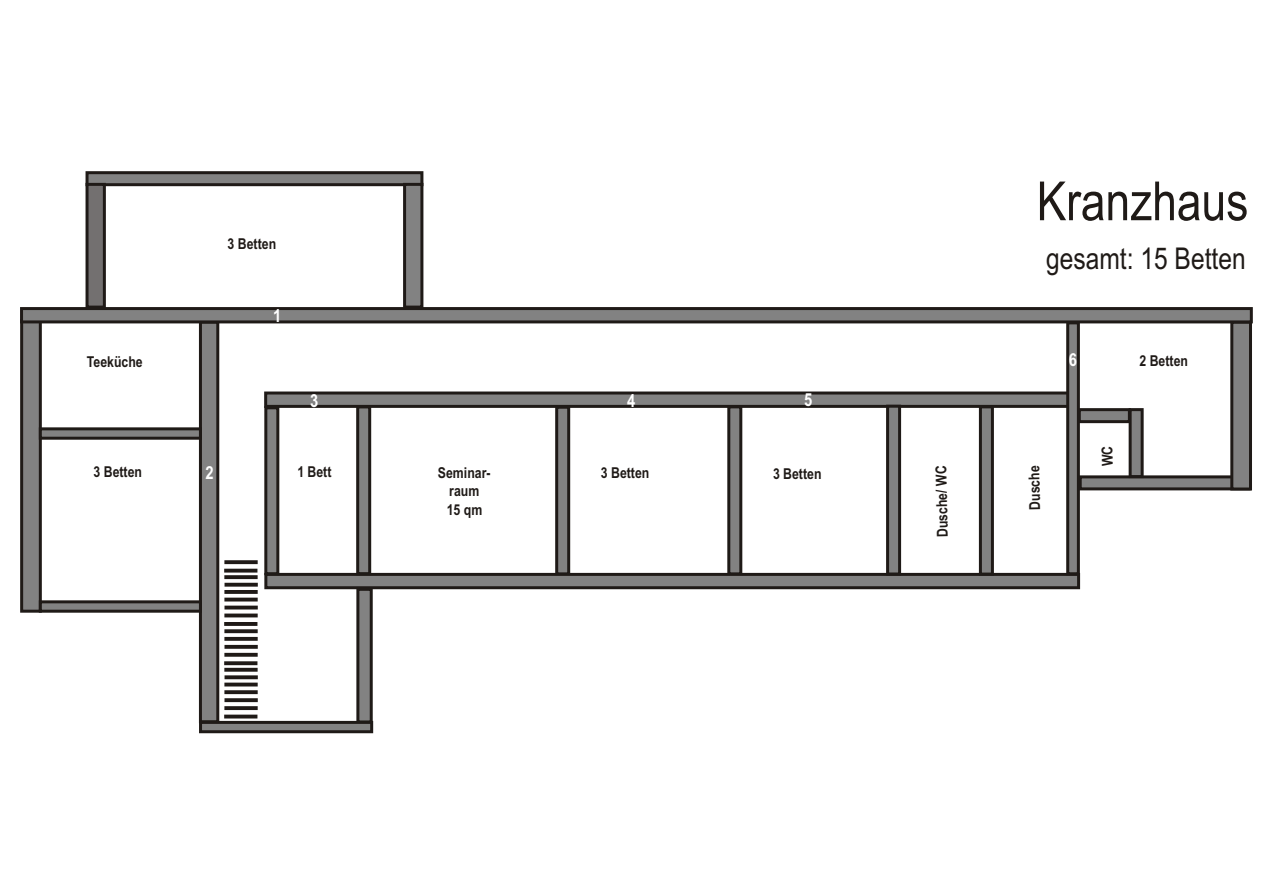
<style>
.page{position:relative;width:1263px;height:894px;background:#fff}
.page>*{position:absolute;margin:0;border:0;box-sizing:border-box;transform-origin:0 0}
.t1{font:54px "Arial Narrow";color:#1f1a17}
.t2{font:30px "Arial Narrow";color:#1f1a17}
.t3{font:700 18px "Arial Narrow";color:#fff}
.t4{font:700 15px/17.1px "Arial Narrow";color:#1f1a17;text-align:center}
</style>
<div class="page">
<div style="left:86px;top:171px;width:337px;height:15px;background:#828282;border:3px solid #1f1a17"></div>
<div style="left:403px;top:183px;width:20px;height:126px;background:#828282;border:3px solid #1f1a17"></div>
<div style="left:20px;top:319px;width:22px;height:294px;background:#828282;border:3px solid #1f1a17"></div>
<div style="left:199px;top:321px;width:20px;height:402px;background:#828282;border:3px solid #1f1a17"></div>
<div style="left:356px;top:588px;width:17px;height:136px;background:#828282;border:3px solid #1f1a17"></div>
<div style="left:264px;top:392px;width:811px;height:16px;background:#828282;border:3px solid #1f1a17"></div>
<div style="left:555px;top:406px;width:15px;height:169px;background:#828282;border:3px solid #1f1a17"></div>
<div style="left:727px;top:405px;width:15px;height:170px;background:#828282;border:3px solid #1f1a17"></div>
<div style="left:264px;top:573px;width:816px;height:16px;background:#828282;border:3px solid #1f1a17"></div>
<div style="left:1079px;top:475px;width:172px;height:15px;background:#828282;border:3px solid #1f1a17"></div>
<div style="left:199px;top:721px;width:174px;height:12px;background:#828282;border:3px solid #1f1a17"></div>
<div style="left:39px;top:427px;width:163px;height:13px;background:#828282;border:3px solid #1f1a17"></div>
<div style="left:264px;top:406px;width:15px;height:169px;background:#828282;border:3px solid #1f1a17"></div>
<div style="left:886px;top:405px;width:15px;height:171px;background:#828282;border:3px solid #1f1a17"></div>
<div style="left:1066px;top:321px;width:14px;height:254px;background:#828282;border:3px solid #1f1a17"></div>
<div style="left:1230px;top:321px;width:22px;height:170px;background:#828282;border:3px solid #1f1a17"></div>
<div style="left:86px;top:183px;width:20px;height:126px;background:#737070;border:3px solid #1f1a17"></div>
<div style="left:224px;top:569px;width:33px;height:4px;border:3px solid #1f1a17"></div>
<div style="left:224px;top:560px;width:34px;height:4px;border:3px solid #1f1a17"></div>
<div style="left:224px;top:575px;width:34px;height:4px;border:3px solid #1f1a17"></div>
<div style="left:224px;top:622px;width:33px;height:4px;border:3px solid #1f1a17"></div>
<div style="left:224px;top:614px;width:34px;height:3px;border:3px solid #1f1a17"></div>
<div style="left:225px;top:583px;width:33px;height:4px;border:3px solid #1f1a17"></div>
<div style="left:224px;top:590px;width:34px;height:4px;border:3px solid #1f1a17"></div>
<div style="left:224px;top:598px;width:34px;height:4px;border:3px solid #1f1a17"></div>
<div style="left:225px;top:606px;width:33px;height:4px;border:3px solid #1f1a17"></div>
<div style="left:224px;top:661px;width:33px;height:4px;border:3px solid #1f1a17"></div>
<div style="left:224px;top:653px;width:34px;height:4px;border:3px solid #1f1a17"></div>
<div style="left:224px;top:629px;width:34px;height:4px;border:3px solid #1f1a17"></div>
<div style="left:224px;top:637px;width:34px;height:4px;border:3px solid #1f1a17"></div>
<div style="left:225px;top:645px;width:33px;height:4px;border:3px solid #1f1a17"></div>
<div style="left:224px;top:668px;width:34px;height:4px;border:3px solid #1f1a17"></div>
<div style="left:224px;top:715px;width:33px;height:4px;border:3px solid #1f1a17"></div>
<div style="left:224px;top:706px;width:34px;height:4px;border:3px solid #1f1a17"></div>
<div style="left:225px;top:675px;width:33px;height:4px;border:3px solid #1f1a17"></div>
<div style="left:224px;top:683px;width:34px;height:4px;border:3px solid #1f1a17"></div>
<div style="left:224px;top:690px;width:34px;height:4px;border:3px solid #1f1a17"></div>
<div style="left:225px;top:698px;width:33px;height:4px;border:3px solid #1f1a17"></div>
<div style="left:20px;top:307px;width:1233px;height:16px;background:#828282;border:3px solid #1f1a17"></div>
<div style="left:39px;top:600px;width:163px;height:13px;background:#828282;border:3px solid #1f1a17"></div>
<div style="left:979px;top:405px;width:15px;height:171px;background:#828282;border:3px solid #1f1a17"></div>
<div style="left:356px;top:405px;width:15px;height:170px;background:#828282;border:3px solid #1f1a17"></div>
<div style="left:1078px;top:408px;width:53px;height:15px;background:#828282;border:3px solid #1f1a17"></div>
<div style="left:1129px;top:408px;width:15px;height:70px;background:#828282;border:3px solid #1f1a17"></div>
<p class="t4" style="left:87px;top:354px;width:57px">Teeküche</p>
<p class="t4" style="left:228px;top:236px;width:50px">3 Betten</p>
<p class="t3" style="left:273px;top:309px;width:10px">1</p>
<p class="t3" style="left:310px;top:393px;width:10px">3</p>
<p class="t3" style="left:627px;top:394px;width:10px">4</p>
<p class="t3" style="left:804px;top:393px;width:10px">5</p>
<h1 class="t1" style="left:1037px;top:181px;width:213px">Kranzhaus</h1>
<h2 class="t2" style="left:1046px;top:247px;width:201px">gesamt: 15 Betten</h2>
<p class="t3" style="left:1069px;top:353px;width:10px">6</p>
<p class="t4" style="left:1140px;top:353px;width:50px">2 Betten</p>
<p class="t3" style="left:205px;top:466px;width:10px">2</p>
<p class="t4" style="left:94px;top:464px;width:50px">3 Betten</p>
<p class="t4" style="left:297px;top:465px;width:36px">1 Bett</p>
<p class="t4" style="left:438px;top:466px;width:54px">Seminar&shy;raum</p>
<p class="t4" style="left:601px;top:466px;width:50px">3 Betten</p>
<p class="t4" style="left:773px;top:467px;width:50px">3 Betten</p>
<p class="t4" style="left:1028px;top:510px;width:46px;rotate:-91deg">Dusche</p>
<p class="t4" style="left:935px;top:537px;width:73px;rotate:-91deg">Dusche/ WC</p>
<p class="t4" style="left:447px;top:503px;width:37px">15 qm</p>
<p class="t4" style="left:1100px;top:466px;width:22px;rotate:-90deg">WC</p>
</div>
